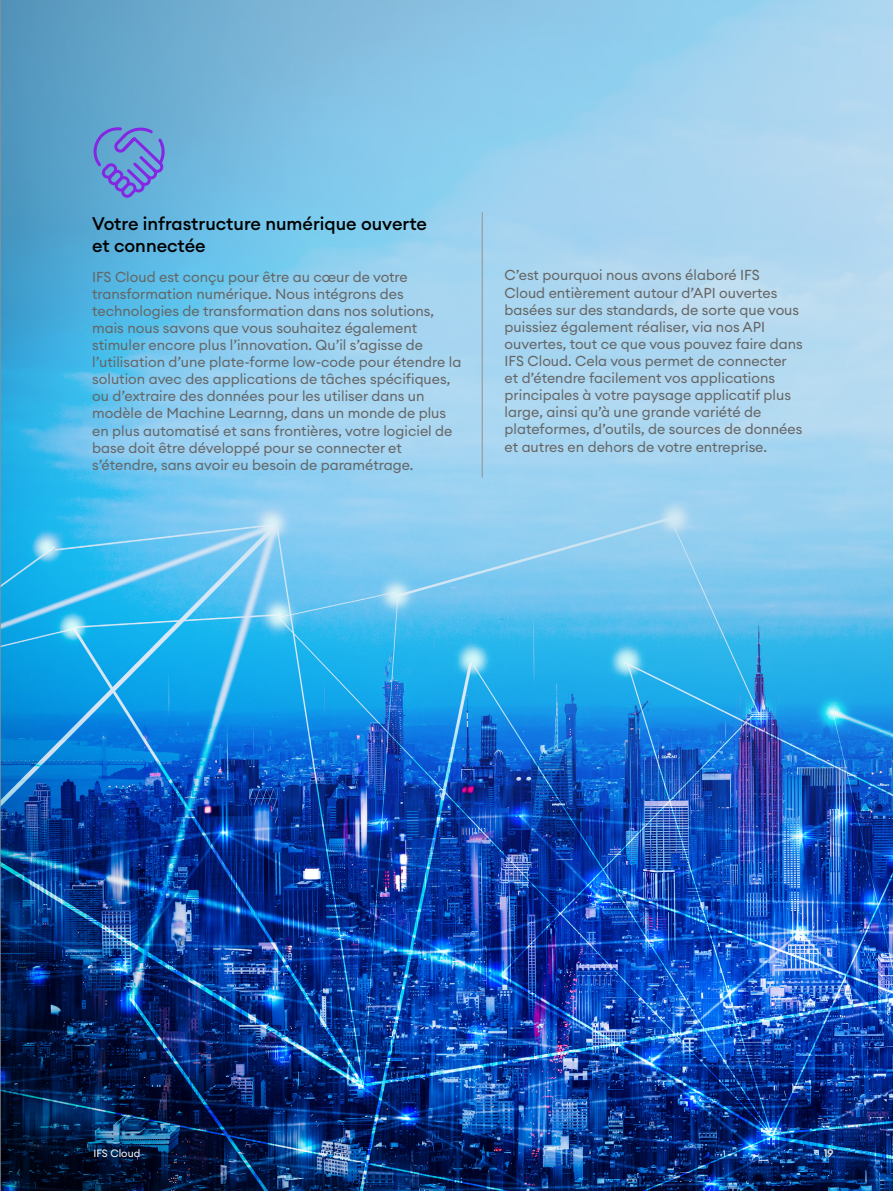
<style>
.page{position:relative;width:893px;height:1191px;background:#fff}
.page>*{position:absolute;margin:0;border:0;box-sizing:border-box;transform-origin:0 0}
.Sub_Heading{font:500 18px/21.6px "Euclid Circular A";color:#000}
.copy{font:14.25px/17.1px "Euclid Circular A";color:#656565}
.t1{font:10.5px "Euclid Circular A";color:#fff}
</style>
<div class="page">
<img style="left:0;top:0;width:893px;height:1191px">
<hr style="left:482px;top:212px;width:1px;height:265px;background:#919191">
<svg style="left:91px;top:125px;width:75px;height:73px;background:#6a8dd6"></svg>
<p class="Sub_Heading" style="left:92px;top:213px;width:336px">Votre infrastructure numérique ouverte et connectée</p>
<p class="copy" style="left:92px;top:268px;width:371px">IFS Cloud est conçu pour être au cœur de votre transformation numérique. Nous intégrons des technologies de transformation dans nos solutions, mais nous savons que vous souhaitez également stimuler encore plus l’innovation. Qu’il s’agisse de l’utilisation d’une plate-forme low-code pour étendre la solution avec des applications de tâches spécifiques, ou d’extraire des données pour les utiliser dans un modèle de Machine Learnng, dans un monde de plus en plus automatisé et sans frontières, votre logiciel de base doit être développé pour se connecter et s’étendre, sans avoir eu besoin de paramétrage.</p>
<p class="copy" style="left:505px;top:267px;width:300px">C’est pourquoi nous avons élaboré IFS Cloud entièrement autour d’API ouvertes basées sur des standards, de sorte que vous puissiez également réaliser, via nos API ouvertes, tout ce que vous pouvez faire dans IFS Cloud. Cela vous permet de connecter et d’étendre facilement vos applications principales à votre paysage applicatif plus large, ainsi qu’à une grande variété de plateformes, d’outils, de sources de données et autres en dehors de votre entreprise.</p>
<p class="t1" style="left:94px;top:1146px;width:48px">IFS Cloud</p>
<p class="t1" style="left:824px;top:1146px;width:11px">19</p>
</div>
